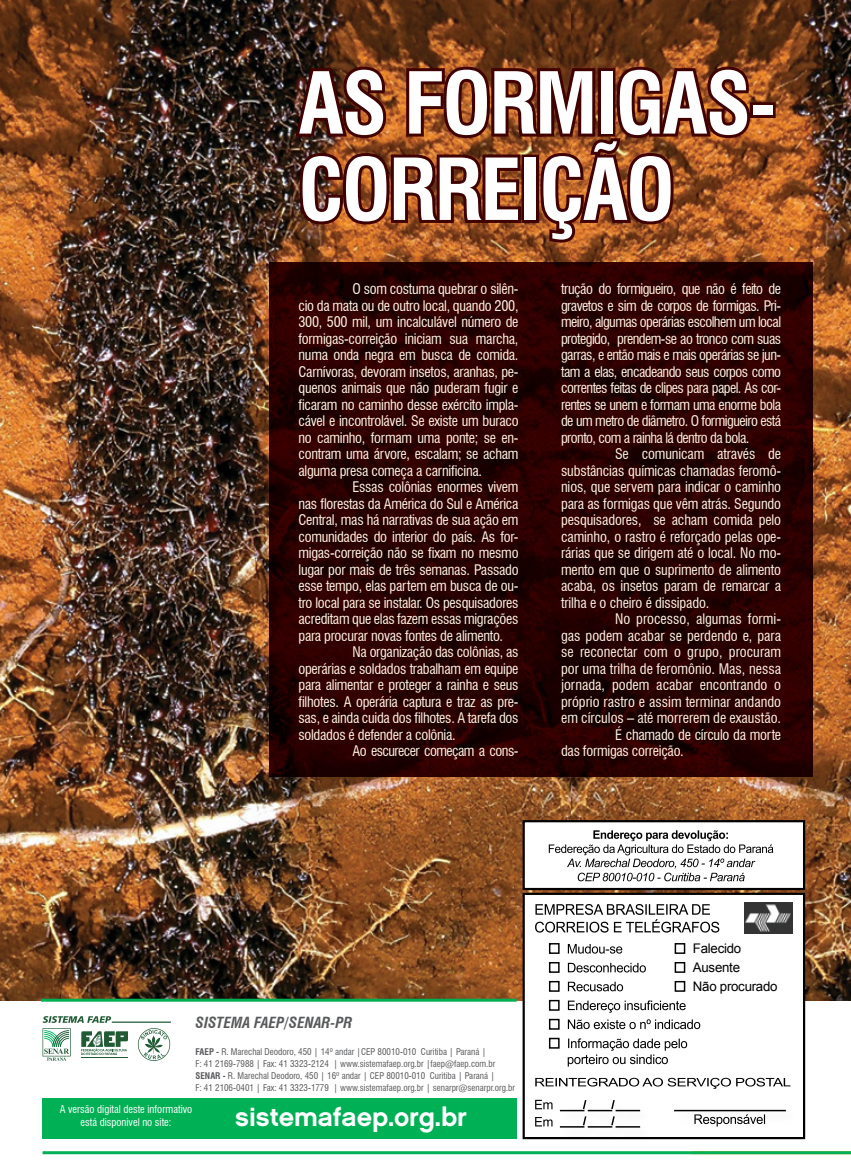
<style>
.page{position:relative;width:851px;height:1170px;background:#fff}
.page>*{position:absolute;margin:0;border:0;box-sizing:border-box;transform-origin:0 0}
.t1{font:700 condensed 82.95px/86.2px "Swiss 721 BT";letter-spacing:-.025em;color:#fff}
.t2{font:26.25px "Chalet New York Nineteen Sixty";color:#fff}
.t3{font:italic 700 condensed 15px "Swiss 721 BT";color:#58595b}
.t4{font:condensed 14.25px/16.5px "Swiss 721 BT";letter-spacing:-.01em;color:#fff4e3;text-align:justify}
.t5{font:condensed 14.25px "Swiss 721 BT";letter-spacing:-.04em;color:#fff4e3}
.t6{font:13.2px/18.9px "Arial";letter-spacing:-.02em;color:#000}
.t7{font:condensed 10.5px/12.6px "Swiss 721 BT";color:#fff;text-align:center}
.t8{font:condensed 9px/12px "Swiss 721 BT";color:#58595b}
.s1{font-weight:700}
</style>
<div class="page">
<img style="left:0;top:0;width:571px;height:1000px">
<img style="left:571px;top:0;width:279px;height:1000px">
<svg style="left:269px;top:261px;width:543px;height:515px;background:#290000"></svg>
<hr style="left:43px;top:1151px;width:807px;height:3px;background:#00b055">
<hr style="left:41px;top:998px;width:475px;height:3px;background:#00b055">
<svg style="left:43px;top:1016px;width:128px;height:44px"></svg>
<div style="left:43px;top:1098px;width:473px;height:41px;background:#00b055"></div>
<div style="left:522px;top:820px;width:283px;height:70px;background:#fff;border:2px solid #000"></div>
<svg style="left:548px;top:830px;width:225px;height:51px"></svg>
<div style="left:522px;top:892px;width:283px;height:247px;background:#fff;border:2px solid #000"></div>
<div style="left:672px;top:1107px;width:126px;height:18px;background:#000;opacity:.15"></div>
<hr style="left:674px;top:1109px;width:111px;height:2px;background:#000">
<div style="left:558px;top:1107px;width:40px;height:18px;background:#000;opacity:.15"></div>
<hr style="left:560px;top:1109px;width:24px;height:2px;background:#000">
<div style="left:586px;top:1107px;width:40px;height:18px;background:#000;opacity:.15"></div>
<hr style="left:587px;top:1109px;width:25px;height:2px;background:#000">
<hr style="left:615px;top:1109px;width:25px;height:2px;background:#000">
<div style="left:581px;top:1098px;width:18px;height:24px;background:#000;opacity:.15"></div>
<div style="left:610px;top:1098px;width:18px;height:24px;background:#000;opacity:.15"></div>
<div style="left:558px;top:1123px;width:40px;height:18px;background:#000;opacity:.15"></div>
<hr style="left:560px;top:1125px;width:24px;height:2px;background:#000">
<div style="left:586px;top:1123px;width:40px;height:18px;background:#000;opacity:.15"></div>
<hr style="left:587px;top:1125px;width:25px;height:2px;background:#000">
<div style="left:614px;top:1123px;width:39px;height:18px;background:#000;opacity:.15"></div>
<hr style="left:615px;top:1125px;width:25px;height:2px;background:#000">
<div style="left:581px;top:1114px;width:18px;height:25px;background:#000;opacity:.15"></div>
<svg style="left:581px;top:1098px;width:6px;height:28px"></svg>
<div style="left:610px;top:1114px;width:18px;height:25px;background:#000;opacity:.15"></div>
<svg style="left:610px;top:1098px;width:5px;height:28px"></svg>
<svg style="left:535px;top:1099px;width:17px;height:10px"></svg>
<svg style="left:535px;top:1117px;width:17px;height:9px"></svg>
<svg style="left:535px;top:1077px;width:255px;height:11px"></svg>
<svg style="left:694px;top:1114px;width:71px;height:12px"></svg>
<div style="left:549px;top:942px;width:10px;height:11px;border:1px solid #000"></div>
<div style="left:549px;top:961px;width:10px;height:11px;border:1px solid #000"></div>
<div style="left:549px;top:980px;width:10px;height:11px;border:1px solid #000"></div>
<div style="left:549px;top:999px;width:10px;height:11px;border:1px solid #000"></div>
<div style="left:549px;top:1018px;width:10px;height:11px;border:1px solid #000"></div>
<div style="left:549px;top:1037px;width:10px;height:11px;border:1px solid #000"></div>
<div style="left:674px;top:942px;width:11px;height:11px;border:1px solid #000"></div>
<div style="left:674px;top:961px;width:11px;height:11px;border:1px solid #000"></div>
<div style="left:674px;top:980px;width:11px;height:11px;border:1px solid #000"></div>
<svg style="left:567px;top:944px;width:55px;height:9px"></svg>
<svg style="left:567px;top:962px;width:78px;height:10px"></svg>
<svg style="left:567px;top:981px;width:56px;height:10px"></svg>
<svg style="left:567px;top:1000px;width:118px;height:12px"></svg>
<svg style="left:567px;top:1019px;width:133px;height:10px"></svg>
<svg style="left:567px;top:1038px;width:120px;height:28px"></svg>
<svg style="left:535px;top:904px;width:184px;height:28px"></svg>
<img style="left:744px;top:902px;width:48px;height:31px">
<div style="left:749px;top:102px;width:26px;height:16px;border:6px solid #400101"></div>
<img style="left:292px;top:19px;width:461px;height:227px">
<h1 class="t1" style="left:298px;top:60px;width:479px">AS FORMIGAS-<br>CORREIÇÃO</h1>
<p class="t4" style="left:298px;top:280px;width:221px;text-indent:54px">O som costuma quebrar o silên&shy;cio da mata ou de outro local, quando 200, 300, 500 mil, um incalculável número de formigas-correição iniciam sua marcha, numa onda negra em busca de comida.<br>Carnívoras, devoram insetos, aranhas, pe&shy;quenos animais que não puderam fugir e ficaram no caminho desse exército impla&shy;cável e incontrolável. Se existe um buraco no caminho, formam uma ponte; se en&shy;contram uma árvore, escalam; se acham alguma presa começa a carnificina.</p>
<p class="t4" style="left:298px;top:478px;width:221px;text-indent:54px">Essas colônias enormes vivem nas florestas da América do Sul e América Central, mas há narrativas de sua ação em comunidades do interior do país. As for&shy;migas-correição não se fixam no mesmo lugar por mais de três semanas. Passado esse tempo, elas partem em busca de ou&shy;tro local para se instalar. Os pesquisadores acreditam que elas fazem essas migrações para procurar novas fontes de alimento.</p>
<p class="t4" style="left:298px;top:643px;width:221px;text-indent:54px">Na organização das colônias, as operárias e soldados trabalham em equipe para alimentar e proteger a rainha e seus filhotes. A operária captura e traz as pre&shy;sas, e ainda cuida dos filhotes. A tarefa dos soldados é defender a colônia.</p>
<p class="t5" style="left:352px;top:742px;width:167px">Ao escurecer começam a cons-</p>
<p class="t4" style="left:561px;top:281px;width:221px">trução do formigueiro, que não é feito de gravetos e sim de corpos de formigas. Pri&shy;meiro, algumas operárias escolhem um local protegido, prendem-se ao tronco com suas garras, e então mais e mais operárias se jun&shy;tam a elas, encadeando seus corpos como correntes feitas de clipes para papel. As cor&shy;rentes se unem e formam uma enorme bola de um metro de diâmetro. O formigueiro está pronto, com a rainha lá dentro da bola.</p>
<p class="t4" style="left:561px;top:446px;width:221px;text-indent:54px">Se comunicam através de substâncias químicas chamadas feromô&shy;nios, que servem para indicar o caminho para as formigas que vêm atrás. Segundo pesquisadores, se acham comida pelo caminho, o rastro é reforçado pelas ope&shy;rárias que se dirigem até o local. No mo&shy;mento em que o suprimento de alimento acaba, os insetos param de remarcar a trilha e o cheiro é dissipado.</p>
<p class="t4" style="left:615px;top:611px;width:167px">No processo, algumas formi-</p>
<p class="t4" style="left:561px;top:627px;width:221px">gas podem acabar se perdendo e, para</p>
<p class="t4" style="left:561px;top:644px;width:221px">se reconectar com o grupo, procuram</p>
<p class="t4" style="left:561px;top:660px;width:221px">por uma trilha de feromônio. Mas, nessa</p>
<p class="t4" style="left:561px;top:677px;width:221px">jornada, podem acabar encontrando o</p>
<p class="t4" style="left:561px;top:693px;width:221px">próprio rastro e assim terminar andando</p>
<p class="t4" style="left:561px;top:710px;width:221px">em círculos – até morrerem de exaustão.</p>
<p class="t4" style="left:615px;top:726px;width:167px">É chamado de círculo da morte</p>
<p class="t4" style="left:561px;top:743px;width:124px">das formigas correição.</p>
<p class="t3" style="left:195px;top:1012px;width:158px">SISTEMA FAEP/SENAR-PR</p>
<p class="t8" style="left:195px;top:1045px;width:321px"><span class="s1">FAEP -</span> R. Marechal Deodoro, 450 | 14º andar |CEP 80010-010 Curitiba | Paraná |<br>F: 41 2169-7988 | Fax: 41 3323-2124 | www.sistemafaep.org.br |faep@faep.com.br <span class="s1">SENAR -</span> R. Marechal Deodoro, 450 | 16º andar | CEP 80010-010 Curitiba | Paraná |<br>F: 41 2106-0401 | Fax: 41 3323-1779 | www.sistemafaep.org.br | senarpr@senarpr.org.br</p>
<p class="t7" style="left:60px;top:1102px;width:134px">A versão digital deste informativo está disponivel no site:</p>
<h2 class="t2" style="left:235px;top:1100px;width:233px">sistemafaep.org.br</h2>
<p class="t6" style="left:692px;top:939px;width:86px">Falecido<br>Ausente<br>Não procurado</p>
</div>
